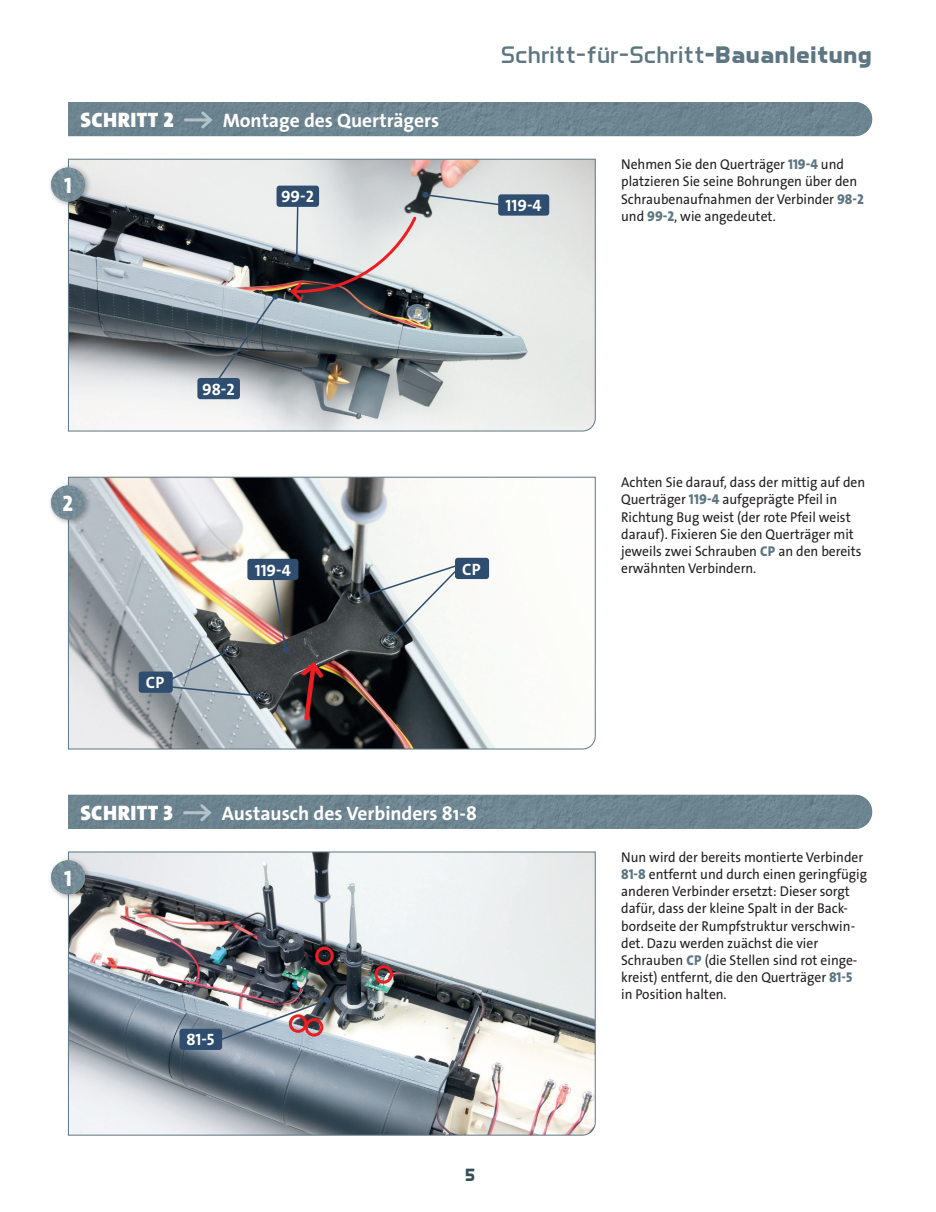
<style>
.page{position:relative;width:936px;height:1212px;background:#fff}
.page>*{position:absolute;margin:0;border:0;box-sizing:border-box;transform-origin:0 0}
.t1{font:24.3px "Aero Matics";color:#5d7682;scale:1.11 1}
.t2{font:800 22.5px "The Sans Os F";color:#fff;scale:.95 1}
.t3{font:900 21px "The Sans Os F";letter-spacing:.02em;color:#fff}
.t4{font:700 19.5px "The Sans Os F";color:#fff}
.t5{font:700 18px "Aero Matics";color:#364d59}
.t6{font:700 16.5px "The Sans Os F";color:#fff}
.t7{font:14.25px/17.1px "The Sans Os F";color:#231f20;scale:.95 1}
.s1{font-weight:700}
.s2{font-weight:800;color:#5d7682}
</style>
<div class="page">
<svg style="left:68px;top:158px;width:528px;height:274px;background:#b6bbbc"></svg>
<svg style="left:68px;top:476px;width:528px;height:274px"></svg>
<div style="left:47px;top:481px;width:45px;height:46px;background:#231f20;opacity:.4"></div>
<img style="left:51px;top:485px;width:34px;height:34px;border-radius:17px">
<div style="left:47px;top:163px;width:45px;height:46px;background:#231f20;opacity:.4"></div>
<img style="left:51px;top:168px;width:34px;height:34px;border-radius:17px">
<svg style="left:297px;top:659px;width:30px;height:64px;background:#4e2a2b"></svg>
<svg style="left:68px;top:102px;width:804px;height:34px;background:#6e8591"></svg>
<svg style="left:68px;top:851px;width:528px;height:285px"></svg>
<div style="left:47px;top:856px;width:45px;height:45px;background:#231f20;opacity:.4"></div>
<img style="left:51px;top:860px;width:34px;height:34px;border-radius:17px">
<img style="left:205px;top:997px;width:125px;height:49px">
<div style="left:179px;top:1029px;width:43px;height:21px;background:#2f4e6f;border-radius:3px"></div>
<svg style="left:68px;top:795px;width:804px;height:34px;background:#6e8591"></svg>
<div style="left:498px;top:194px;width:51px;height:22px;background:#2f4e6f;border-radius:3px"></div>
<div style="left:276px;top:186px;width:43px;height:21px;background:#2f4e6f;border-radius:3px"></div>
<div style="left:282px;top:647px;width:7px;height:6px;background:#2f4e6f;border-radius:50%"></div>
<div style="left:247px;top:559px;width:51px;height:21px;background:#2f4e6f;border-radius:3px"></div>
<svg style="left:210px;top:293px;width:69px;height:97px;background:#7b858c"></svg>
<div style="left:197px;top:378px;width:43px;height:21px;background:#2f4e6f;border-radius:3px"></div>
<div style="left:289px;top:1014px;width:18px;height:19px;border:3px solid #ee1d23;border-radius:50%"></div>
<div style="left:305px;top:1018px;width:18px;height:18px;border:3px solid #ee1d23;border-radius:50%"></div>
<svg style="left:288px;top:191px;width:219px;height:112px;background:#bdbdbf"></svg>
<div style="left:139px;top:671px;width:34px;height:22px;background:#2f4e6f;border-radius:3px"></div>
<div style="left:455px;top:558px;width:34px;height:21px;background:#2f4e6f;border-radius:3px"></div>
<svg style="left:358px;top:564px;width:104px;height:78px"></svg>
<img style="left:161px;top:570px;width:126px;height:128px">
<div style="left:315px;top:947px;width:19px;height:18px;border:3px solid #ee1d23;border-radius:50%"></div>
<div style="left:374px;top:965px;width:19px;height:19px;border:3px solid #ee1d23;border-radius:50%"></div>
<h3 class="t3" style="left:80px;top:106px;width:95px">SCHRITT 2</h3>
<h3 class="t4" style="left:223px;top:108px;width:218px">Montage des Querträgers</h3>
<h2 class="t2" style="left:64px;top:171px;width:10px">1</h2>
<p class="t6" style="left:281px;top:186px;width:34px">99-2</p>
<h1 class="t1" style="left:501px;top:40px;width:336px">Schritt-für-Schritt<span class="s1">-Bauanleitung</span></h1>
<p class="t6" style="left:505px;top:195px;width:38px">119-4</p>
<p class="t7" style="left:621px;top:156px;width:257px">Nehmen Sie den Querträger <span class="s2">119-4</span> und platzieren Sie seine Bohrungen über den Schraubenaufnahmen der Verbinder <span class="s2">98-2 </span>und <span class="s2">99-2</span>, wie angedeutet.</p>
<h2 class="t2" style="left:63px;top:489px;width:13px">2</h2>
<p class="t6" style="left:202px;top:378px;width:34px">98-2</p>
<p class="t6" style="left:146px;top:672px;width:20px">CP</p>
<p class="t6" style="left:255px;top:559px;width:38px">119-4</p>
<p class="t6" style="left:462px;top:558px;width:20px">CP</p>
<h3 class="t3" style="left:80px;top:799px;width:94px">SCHRITT 3</h3>
<h3 class="t4" style="left:222px;top:800px;width:257px">Austausch des Verbinders 81-8</h3>
<h2 class="t2" style="left:64px;top:863px;width:10px">1</h2>
<p class="t6" style="left:186px;top:1029px;width:30px">81-5</p>
<p class="t5" style="left:465px;top:1164px;width:12px">5</p>
<p class="t7" style="left:621px;top:474px;width:258px">Achten Sie darauf, dass der mittig auf den Querträger <span class="s2">119-4</span> aufgeprägte Pfeil in Richtung Bug weist (der rote Pfeil weist darauf). Fixieren Sie den Querträger mit jeweils zwei Schrauben <span class="s2">CP</span> an den bereits erwähnten Verbindern.</p>
<p class="t7" style="left:621px;top:849px;width:260px">Nun wird der bereits montierte Verbinder <span class="s2">81-8</span> entfernt und durch einen geringfügig anderen Verbinder ersetzt: Dieser sorgt dafür, dass der kleine Spalt in der Back&shy;bordseite der Rumpfstruktur verschwin&shy;det. Dazu werden zuächst die vier Schrauben <span class="s2">CP</span> (die Stellen sind rot einge&shy;kreist) entfernt, die den Querträger <span class="s2">81-5 </span>in Position halten.</p>
</div>
